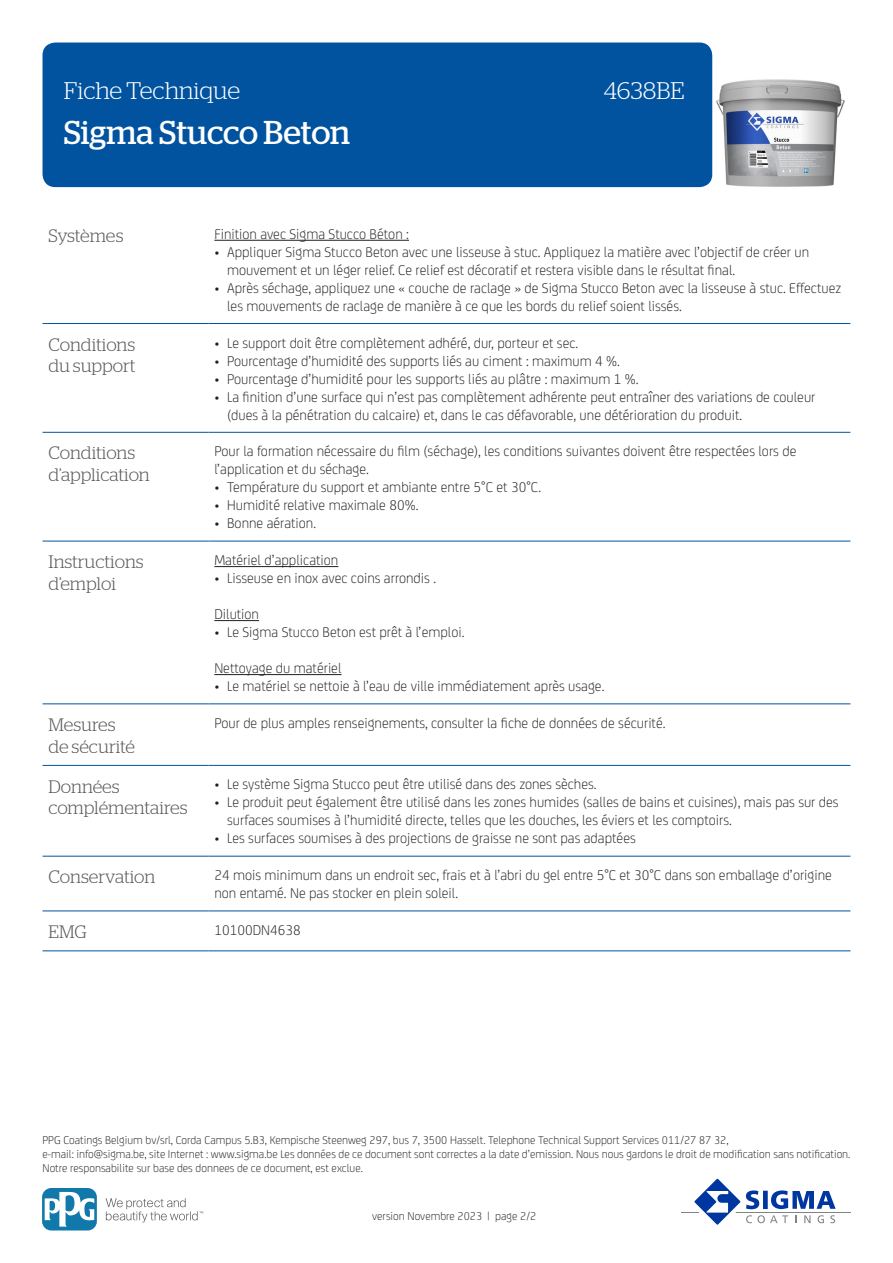
<style>
.page{position:relative;width:893px;height:1263px;background:#fff}
.page>*{position:absolute;margin:0;border:0;box-sizing:border-box;transform-origin:0 0}
.t1{font:33px "Stag";color:#fff}
.t2{font:300 24px "Stag";color:#fff}
.KOP{font:300 18px/21.6px "Stag";letter-spacing:-.005em;color:#57585a}
.BODY{font:300 15px/18px "FS Joey";color:#231f20}
.t3{font:300 12px/14.4px "FS Joey";color:#231f20}
</style>
<div class="page">
<div style="left:43px;top:43px;width:669px;height:144px;background:#0153a0;border-radius:13px"></div>
<hr style="left:681px;top:1211px;width:169px;height:1px;background:#808285">
<svg style="left:689px;top:1178px;width:147px;height:47px"></svg>
<svg style="left:106px;top:1198px;width:97px;height:24px"></svg>
<svg style="left:43px;top:1188px;width:54px;height:42px"></svg>
<svg style="left:45px;top:1191px;width:49px;height:35px"></svg>
<hr style="left:43px;top:323px;width:165px;height:1px;background:#0153a0">
<hr style="left:208px;top:323px;width:642px;height:1px;background:#0153a0">
<hr style="left:43px;top:432px;width:165px;height:1px;background:#0153a0">
<hr style="left:208px;top:432px;width:642px;height:1px;background:#0153a0">
<hr style="left:43px;top:541px;width:165px;height:1px;background:#0153a0">
<hr style="left:208px;top:541px;width:642px;height:1px;background:#0153a0">
<hr style="left:43px;top:703px;width:165px;height:1px;background:#0153a0">
<hr style="left:208px;top:703px;width:642px;height:1px;background:#0153a0">
<hr style="left:43px;top:765px;width:165px;height:1px;background:#0153a0">
<hr style="left:208px;top:765px;width:642px;height:1px;background:#0153a0">
<hr style="left:43px;top:856px;width:165px;height:1px;background:#0153a0">
<hr style="left:208px;top:856px;width:642px;height:1px;background:#0153a0">
<hr style="left:43px;top:910px;width:165px;height:1px;background:#0153a0">
<hr style="left:208px;top:910px;width:642px;height:1px;background:#0153a0">
<hr style="left:43px;top:950px;width:165px;height:1px;background:#0153a0">
<hr style="left:208px;top:950px;width:642px;height:1px;background:#0153a0">
<hr style="left:214px;top:240px;width:195px;height:1px;background:#231f20">
<hr style="left:214px;top:566px;width:124px;height:1px;background:#231f20">
<hr style="left:214px;top:620px;width:45px;height:1px;background:#231f20">
<hr style="left:214px;top:674px;width:128px;height:1px;background:#231f20">
<img style="left:716px;top:79px;width:128px;height:108px">
<h2 class="t2" style="left:64px;top:77px;width:178px">Fiche Technique</h2>
<h2 class="t2" style="left:604px;top:77px;width:82px">4638BE</h2>
<h1 class="t1" style="left:64px;top:114px;width:288px">Sigma Stucco Beton</h1>
<p class="KOP" style="left:49px;top:225px;width:76px">Systèmes</p>
<p class="BODY" style="left:214px;top:224px;width:196px">Finition avec Sigma Stucco Béton :</p>
<p class="BODY" style="left:227px;top:242px;width:583px;text-indent:-13px">• Appliquer Sigma Stucco Beton avec une lisseuse à stuc. Appliquez la matière avec l’objectif de créer un mouvement et un léger relief. Ce relief est décoratif et restera visible dans le résultat final.</p>
<p class="BODY" style="left:227px;top:278px;width:616px;text-indent:-13px">• Après séchage, appliquez une « couche de raclage » de Sigma Stucco Beton avec la lisseuse à stuc. Effectuez les mouvements de raclage de manière à ce que les bords du relief soient lissés.</p>
<p class="KOP" style="left:49px;top:333px;width:88px">Conditions du support</p>
<p class="BODY" style="left:214px;top:333px;width:365px">• Le support doit être complètement adhéré, dur, porteur et sec.</p>
<p class="BODY" style="left:214px;top:351px;width:407px">• Pourcentage d’humidité des supports liés au ciment : maximum 4 %.</p>
<p class="BODY" style="left:214px;top:369px;width:426px">• Pourcentage d’humidité pour les supports liés au plâtre : maximum 1 %.</p>
<p class="BODY" style="left:227px;top:387px;width:590px;text-indent:-13px">• La finition d’une surface qui n’est pas complètement adhérente peut entraîner des variations de couleur (dues à la pénétration du calcaire) et, dans le cas défavorable, une détérioration du produit.</p>
<p class="KOP" style="left:49px;top:442px;width:103px">Conditions d’application</p>
<p class="BODY" style="left:214px;top:441px;width:583px">Pour la formation nécessaire du film (séchage), les conditions suivantes doivent être respectées lors de l’application et du séchage.</p>
<p class="BODY" style="left:214px;top:477px;width:328px">• Température du support et ambiante entre 5°C et 30°C.</p>
<p class="BODY" style="left:214px;top:495px;width:206px">• Humidité relative maximale 80%.</p>
<p class="BODY" style="left:214px;top:513px;width:103px">• Bonne aération.</p>
<p class="KOP" style="left:49px;top:551px;width:97px">Instructions d’emploi</p>
<p class="BODY" style="left:214px;top:550px;width:125px">Matériel d’application</p>
<p class="BODY" style="left:214px;top:568px;width:223px">• Lisseuse en inox avec coins arrondis .</p>
<p class="BODY" style="left:214px;top:604px;width:46px">Dilution</p>
<p class="BODY" style="left:214px;top:622px;width:252px">• Le Sigma Stucco Beton est prêt à l’emploi.</p>
<p class="BODY" style="left:214px;top:658px;width:129px">Nettoyage du matériel</p>
<p class="BODY" style="left:214px;top:676px;width:392px">• Le matériel se nettoie à l’eau de ville immédiatement après usage.</p>
<p class="KOP" style="left:49px;top:714px;width:88px">Mesures de sécurité</p>
<p class="BODY" style="left:214px;top:713px;width:453px">Pour de plus amples renseignements, consulter la fiche de données de sécurité.</p>
<p class="KOP" style="left:49px;top:775px;width:141px">Données complémentaires</p>
<p class="BODY" style="left:214px;top:774px;width:384px">• Le système Sigma Stucco peut être utilisé dans des zones sèches.</p>
<p class="BODY" style="left:227px;top:792px;width:613px;text-indent:-13px">• Le produit peut également être utilisé dans les zones humides (salles de bains et cuisines), mais pas sur des surfaces soumises à l’humidité directe, telles que les douches, les éviers et les comptoirs.</p>
<p class="BODY" style="left:214px;top:828px;width:423px">• Les surfaces soumises à des projections de graisse ne sont pas adaptées</p>
<p class="KOP" style="left:49px;top:866px;width:108px">Conservation</p>
<p class="BODY" style="left:214px;top:865px;width:619px">24 mois minimum dans un endroit sec, frais et à l’abri du gel entre 5°C et 30°C dans son emballage d’origine non entamé. Ne pas stocker en plein soleil.</p>
<p class="KOP" style="left:49px;top:921px;width:40px">EMG</p>
<p class="BODY" style="left:214px;top:920px;width:88px">10100DN4638</p>
<p class="t3" style="left:43px;top:1132px;width:809px">PPG Coatings Belgium bv/srl, Corda Campus 5.B3, Kempische Steenweg 297, bus 7, 3500 Hasselt. Telephone Technical Support Services 011/27 87 32,<br>e-mail: info@sigma.be, site Internet : www.sigma.be Les données de ce document sont correctes a la date d’emission. Nous nous gardons le droit de modification sans notification.<br>Notre responsabilite sur base des donnees de ce document, est exclue.</p>
<p class="t3" style="left:372px;top:1208px;width:166px">version Novembre 2023 | page 2/2</p>
</div>
